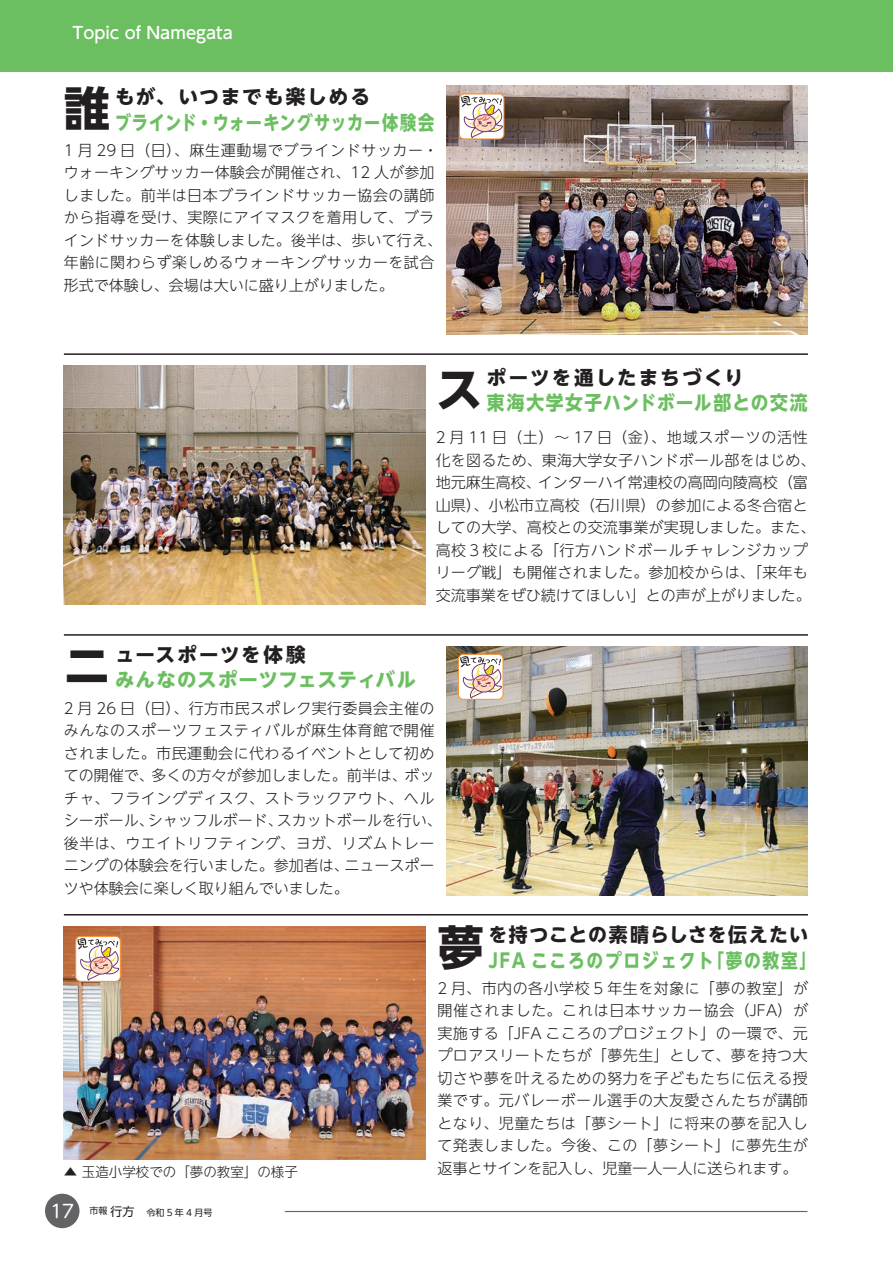
<style>
.page{position:relative;width:893px;height:1263px;background:#fff}
.page>*{position:absolute;margin:0;border:0;box-sizing:border-box;transform-origin:0 0}
.t1{font:700 46.5px "UD Shin Go NT Pro";color:#231f20}
.t2{font:700 19.5px "UD Shin Go NT Pro";letter-spacing:.09em;color:#231f20}
.t3{font:700 19.5px "UD Shin Go NT Pro";letter-spacing:.05em;color:#6cbf61;scale:.83 1}
.t4{font:700 19.5px "UD Shin Go NT Pro";letter-spacing:.07em;color:#6cbf61;scale:.91 1}
.t5{font:700 19.5px "UD Shin Go NT Pro";letter-spacing:.055em;color:#231f20}
.t6{font:700 19.5px "UD Shin Go NT Pro";letter-spacing:.035em;color:#6cbf61}
.t7{font:700 19.5px "UD Shin Go NT Pro";letter-spacing:.1em;color:#6cbf61;scale:.86 1}
.t8{font:700 19.5px "UD Shin Go NT Pro";letter-spacing:.11em;color:#231f20}
.t9{font:700 19.5px "UD Shin Go NT Pro";letter-spacing:.07em;color:#6cbf61;scale:.86 1}
.t10{font:18px "UD Shin M Go Pro";color:#fff}
.t11{font:500 16.5px "UD Shin Go Pro";color:#fff}
.t12{font:300 15px/22.5px "UD Shin Go NT Pro";letter-spacing:.015em;color:#231f20}
.t13{font:300 15px "UD Shin Go NT Pro";letter-spacing:.035em;color:#231f20}
.t14{font:300 15px "UD Shin Go NT Pro";letter-spacing:.05em;color:#231f20}
.t15{font:300 13.5px "UD Shin Go NT Pro";color:#231f20}
.t16{font:12px "UD Shin Go NT Pro";color:#231f20}
.t17{font:9px "UD Shin Go NT Pro";color:#231f20}
.s1{font-weight:500}
</style>
<div class="page">
<div style="left:45px;top:1194px;width:34px;height:34px;background:#636366;border-radius:50%"></div>
<hr style="left:285px;top:1211px;width:522px;height:1px;background:#636366">
<hr style="left:64px;top:914px;width:744px;height:1px;background:#231f20">
<div style="left:0;top:0;width:893px;height:72px;background:#6cbf61"></div>
<hr style="left:64px;top:634px;width:744px;height:2px;background:#231f20">
<img style="left:447px;top:85px;width:361px;height:249px">
<hr style="left:64px;top:353px;width:744px;height:2px;background:#231f20">
<img style="left:64px;top:366px;width:361px;height:238px">
<img style="left:447px;top:646px;width:361px;height:249px">
<div style="left:459px;top:94px;width:45px;height:45px;background:#fff;border-radius:5px"></div>
<div style="left:459px;top:93px;width:45px;height:46px;border:1px solid #f69030;border-radius:5px"></div>
<svg style="left:461px;top:96px;width:46px;height:42px"></svg>
<div style="left:458px;top:654px;width:45px;height:46px;border:1px solid #f69030;border-radius:5px"></div>
<svg style="left:460px;top:656px;width:46px;height:43px"></svg>
<img style="left:64px;top:927px;width:361px;height:232px">
<div style="left:76px;top:936px;width:44px;height:45px;background:#fff;border-radius:5px"></div>
<div style="left:75px;top:936px;width:46px;height:46px;border:1px solid #f69030;border-radius:5px"></div>
<svg style="left:78px;top:938px;width:45px;height:43px"></svg>
<p class="t11" style="left:73px;top:20px;width:162px">Topic of Namegata</p>
<h1 class="t1" style="left:64px;top:71px;width:48px">誰</h1>
<h2 class="t2" style="left:115px;top:81px;width:257px">もが、いつまでも楽しめる</h2>
<h2 class="t3" style="left:115px;top:106px;width:386px">ブラインド・ウォーキングサッカー体験会</h2>
<p class="t12" style="left:64px;top:138px;width:380px">1 月 29 日（日）、麻生運動場でブラインドサッカー・ウォーキングサッカー体験会が開催され、12 人が参加しました。前半は日本ブラインドサッカー協会の講師から指導を受け、実際にアイマスクを着用して、ブラインドサッカーを体験しました。後半は、歩いて行え、年齢に関わらず楽しめるウォーキングサッカーを試合形式で体験し、会場は大いに盛り上がりました。</p>
<h1 class="t1" style="left:436px;top:351px;width:48px">ス</h1>
<h2 class="t8" style="left:487px;top:361px;width:258px">ポーツを通したまちづくり</h2>
<h2 class="t4" style="left:487px;top:387px;width:354px">東海大学女子ハンドボール部との交流</h2>
<p class="t14" style="left:436px;top:425px;width:374px">2 月 11 日（土）～ 17 日（金）、地域スポーツの活性</p>
<p class="t12" style="left:436px;top:448px;width:381px">化を図るため、東海大学女子ハンドボール部をはじめ、</p>
<p class="t12" style="left:538px;top:471px;width:271px">インターハイ常連校の高岡向陵高校（富</p>
<p class="t12" style="left:436px;top:471px;width:381px">地元麻生高校、<br>山県）、小松市立高校（石川県）の参加による冬合宿としての大学、高校との交流事業が実現しました。また、高校３校による「行方ハンドボールチャレンジカップリーグ戦」も開催されました。参加校からは、「来年も交流事業をぜひ続けてほしい」との声が上がりました。</p>
<h1 class="t1" style="left:64px;top:629px;width:48px">ニ</h1>
<h2 class="t2" style="left:115px;top:639px;width:192px">ュースポーツを体験</h2>
<h2 class="t6" style="left:115px;top:664px;width:302px">みんなのスポーツフェスティバル</h2>
<p class="t12" style="left:64px;top:696px;width:372px">2 月 26 日（日）、行方市民スポレク実行委員会主催の</p>
<p class="t12" style="left:64px;top:718px;width:372px">みんなのスポーツフェスティバルが麻生体育館で開催</p>
<p class="t12" style="left:64px;top:741px;width:372px">されました。市民運動会に代わるイベントとして初め</p>
<p class="t12" style="left:64px;top:763px;width:372px">ての開催で、多くの方々が参加しました。前半は、ボッ</p>
<p class="t13" style="left:64px;top:786px;width:372px">チャ、フライングディスク、ストラックアウト、ヘル</p>
<p class="t12" style="left:277px;top:808px;width:166px">スカットボールを行い、</p>
<p class="t12" style="left:64px;top:808px;width:91px">シーボール、</p>
<p class="t13" style="left:64px;top:831px;width:372px">後半は、ウエイトリフティング、ヨガ、リズムトレー</p>
<p class="t12" style="left:344px;top:853px;width:91px">ニュースポー</p>
<p class="t12" style="left:148px;top:808px;width:136px">シャッフルボード、</p>
<p class="t12" style="left:64px;top:853px;width:286px">ニングの体験会を行いました。参加者は、ツや体験会に楽しく取り組んでいました。</p>
<p class="t15" style="left:64px;top:1161px;width:235px"><span class="s1">▲</span> 玉造小学校での「夢の教室」の様子</p>
<p class="t10" style="left:50px;top:1196px;width:25px">17</p>
<p class="t16" style="left:110px;top:1201px;width:37px">行方　</p>
<p class="t17" style="left:89px;top:1204px;width:20px">市報</p>
<p class="t17" style="left:146px;top:1205px;width:67px">令和 5 年 4 月号</p>
<h1 class="t1" style="left:437px;top:909px;width:48px">夢</h1>
<h2 class="t5" style="left:488px;top:919px;width:321px">を持つことの素晴らしさを伝えたい</h2>
<h2 class="t7" style="left:488px;top:944px;width:264px">JFA こころのプロジェクト</h2>
<p class="t12" style="left:437px;top:976px;width:372px;text-align:justify">2 月、市内の各小学校 5 年生を対象に「夢の教室」が開催されました。これは日本サッカー協会（JFA）が実施する「JFA こころのプロジェクト」の一環で、元プロアスリートたちが「夢先生」として、夢を持つ大切さや夢を叶えるための努力を子どもたちに伝える授業です。元バレーボール選手の大友愛さんたちが講師となり、児童たちは「夢シート」に将来の夢を記入して発表しました。今後、この「夢シート」に夢先生が返事とサインを記入し、児童一人一人に送られます。</p>
<h2 class="t9" style="left:707px;top:944px;width:128px">「夢の教室「</h2>
</div>
